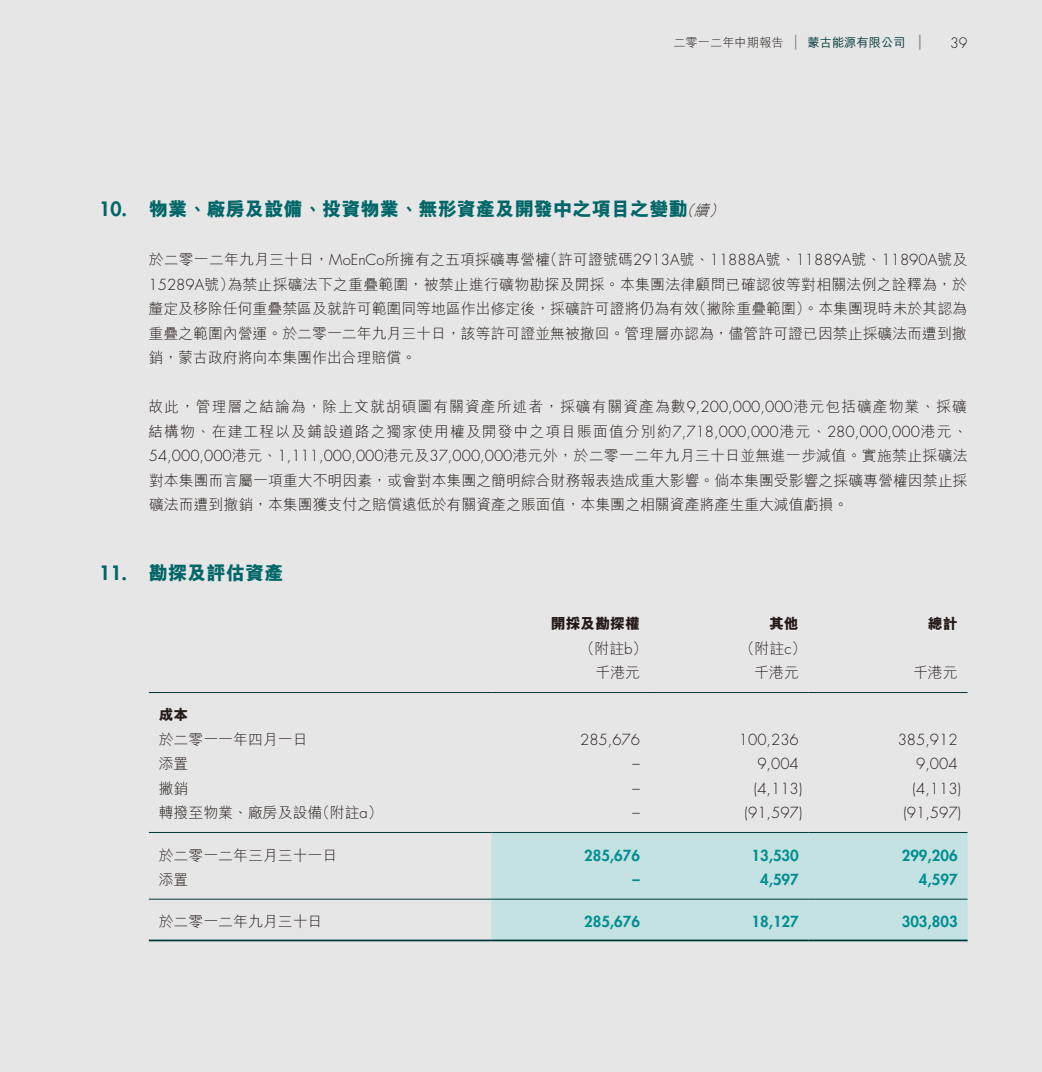
<style>
.page{position:relative;width:1042px;height:1072px;background:#fff}
.page>*{position:absolute;margin:0;border:0;box-sizing:border-box;transform-origin:0 0}
.t1{font:800 19.25px "M Hei HK";color:#006667}
.t2{font:300 14.88px/24.5px "M Hei HK";color:#231916;text-align:justify}
.t3{font:300 14.88px "Futura Std";color:#231916}
.t4{font:800 14.88px "Futura Std";color:#008e90}
.t5{font:800 14.88px "M Hei HK";color:#231916}
.t6{font:300 14px "Futura Std";color:#231916}
.t7{font:300 12.25px "M Hei HK";color:#231916}
.t8{font:500 12.25px "M Hei HK";color:#00393a}
.s1{font-family:"Futura Std"}
.s2{font-weight:300;font-style:italic;font-size:14.88px;color:#231916}
</style>
<div class="page">
<div style="left:0;top:0;width:1042px;height:1071px;background:#e6e6e7"></div>
<svg style="left:795px;top:35px;width:1px;height:15px"></svg>
<svg style="left:919px;top:35px;width:1px;height:15px"></svg>
<div style="left:491px;top:833px;width:476px;height:106px;background:#c5e2e3"></div>
<hr style="left:149px;top:692px;width:342px;height:1px;background:#00393a">
<hr style="left:491px;top:692px;width:159px;height:1px;background:#00393a">
<hr style="left:650px;top:692px;width:159px;height:1px;background:#00393a">
<hr style="left:809px;top:692px;width:158px;height:1px;background:#00393a">
<hr style="left:149px;top:832px;width:342px;height:1px;background:#00393a">
<hr style="left:491px;top:832px;width:159px;height:1px;background:#00393a">
<hr style="left:650px;top:832px;width:159px;height:1px;background:#00393a">
<hr style="left:809px;top:832px;width:158px;height:1px;background:#00393a">
<hr style="left:149px;top:898px;width:342px;height:1px;background:#00393a">
<hr style="left:491px;top:898px;width:159px;height:1px;background:#00393a">
<hr style="left:650px;top:898px;width:159px;height:1px;background:#00393a">
<hr style="left:809px;top:898px;width:158px;height:1px;background:#00393a">
<hr style="left:149px;top:939px;width:342px;height:2px;background:#00393a">
<hr style="left:491px;top:939px;width:159px;height:2px;background:#00393a">
<hr style="left:650px;top:939px;width:159px;height:2px;background:#00393a">
<hr style="left:809px;top:939px;width:158px;height:2px;background:#00393a">
<p class="t7" style="left:673px;top:34px;width:112px">二零一二年中期報告</p>
<p class="t8" style="left:807px;top:34px;width:99px">蒙古能源有限公司</p>
<p class="t6" style="left:950px;top:34px;width:19px">39</p>
<p class="t1" style="left:99px;top:196px;width:631px"><span class="s1">10.</span> 物業、廠房及設備、投資物業、無形資產及開發中之項目之變動<span class="s2">（續）</span></p>
<p class="t2" style="left:148px;top:247px;width:820px">於二零一二年九月三十日，<span class="s1">MoEnCo</span>所擁有之五項採礦專營權（許可證號碼<span class="s1">2913A</span>號、<span class="s1">11888A</span>號、<span class="s1">11889A</span>號、<span class="s1">11890A</span>號及<span class="s1">15289A</span>號）為禁止採礦法下之重疊範圍，被禁止進行礦物勘探及開採。本集團法律顧問已確認彼等對相關法例之詮釋為，於釐定及移除任何重疊禁區及就許可範圍同等地區作出修定後，採礦許可證將仍為有效（撇除重疊範圍）。本集團現時未於其認為重疊之範圍內營運。於二零一二年九月三十日，該等許可證並無被撤回。管理層亦認為，儘管許可證已因禁止採礦法而遭到撤銷，蒙古政府將向本集團作出合理賠償。</p>
<p class="t2" style="left:148px;top:394px;width:821px">故此，管理層之結論為，除上文就胡碩圖有關資產所述者，採礦有關資產為數<span class="s1">9,200,000,000</span>港元包括礦產物業、採礦結構物、在建工程以及鋪設道路之獨家使用權及開發中之項目賬面值分別約<span class="s1">7,718,000,000</span>港元、<span class="s1">280,000,000</span>港元、<span class="s1">54,000,000</span>港元、<span class="s1">1,111,000,000</span>港元及<span class="s1">37,000,000</span>港元外，於二零一二年九月三十日並無進一步減值。實施禁止採礦法對本集團而言屬一項重大不明因素，或會對本集團之簡明綜合財務報表造成重大影響。倘本集團受影響之採礦專營權因禁止採礦法而遭到撤銷，本集團獲支付之賠償遠低於有關資產之賬面值，本集團之相關資產將產生重大減值虧損。</p>
<p class="t1" style="left:99px;top:560px;width:186px"><span class="s1">11.</span> 勘探及評估資產</p>
<p class="t5" style="left:551px;top:614px;width:91px">開採及勘探權</p>
<p class="t5" style="left:769px;top:614px;width:31px">其他</p>
<p class="t5" style="left:928px;top:614px;width:31px">總計</p>
<p class="t2" style="left:580px;top:635px;width:69px">（附註<span class="s1">b</span>）</p>
<p class="t2" style="left:740px;top:635px;width:68px">（附註<span class="s1">c</span>）</p>
<p class="t2" style="left:595px;top:660px;width:46px">千港元</p>
<p class="t2" style="left:754px;top:660px;width:46px">千港元</p>
<p class="t2" style="left:913px;top:660px;width:46px">千港元</p>
<p class="t5" style="left:159px;top:705px;width:31px">成本</p>
<p class="t2" style="left:159px;top:726px;width:150px">於二零一一年四月一日</p>
<p class="t3" style="left:580px;top:730px;width:61px">285,676</p>
<p class="t3" style="left:739px;top:730px;width:61px">100,236</p>
<p class="t3" style="left:897px;top:730px;width:61px">385,912</p>
<p class="t2" style="left:159px;top:751px;width:31px">添置</p>
<p class="t3" style="left:632px;top:755px;width:9px">–</p>
<p class="t3" style="left:757px;top:755px;width:43px">9,004</p>
<p class="t3" style="left:916px;top:755px;width:43px">9,004</p>
<p class="t2" style="left:159px;top:775px;width:31px">撇銷</p>
<p class="t3" style="left:632px;top:779px;width:9px">–</p>
<p class="t3" style="left:754px;top:779px;width:50px">(4,113)</p>
<p class="t3" style="left:912px;top:779px;width:50px">(4,113)</p>
<p class="t2" style="left:159px;top:800px;width:226px">轉撥至物業、廠房及設備（附註<span class="s1">a</span>）</p>
<p class="t3" style="left:632px;top:804px;width:9px">–</p>
<p class="t3" style="left:744px;top:804px;width:59px">(91,597)</p>
<p class="t3" style="left:903px;top:804px;width:59px">(91,597)</p>
<p class="t2" style="left:159px;top:842px;width:180px">於二零一二年三月三十一日</p>
<p class="t4" style="left:584px;top:845px;width:57px">285,676</p>
<p class="t4" style="left:751px;top:845px;width:49px">13,530</p>
<p class="t4" style="left:902px;top:845px;width:57px">299,206</p>
<p class="t2" style="left:159px;top:866px;width:31px">添置</p>
<p class="t4" style="left:632px;top:870px;width:9px">–</p>
<p class="t4" style="left:760px;top:870px;width:40px">4,597</p>
<p class="t4" style="left:919px;top:870px;width:40px">4,597</p>
<p class="t2" style="left:159px;top:908px;width:165px">於二零一二年九月三十日</p>
<p class="t4" style="left:584px;top:912px;width:57px">285,676</p>
<p class="t4" style="left:751px;top:912px;width:49px">18,127</p>
<p class="t4" style="left:902px;top:912px;width:57px">303,803</p>
</div>
